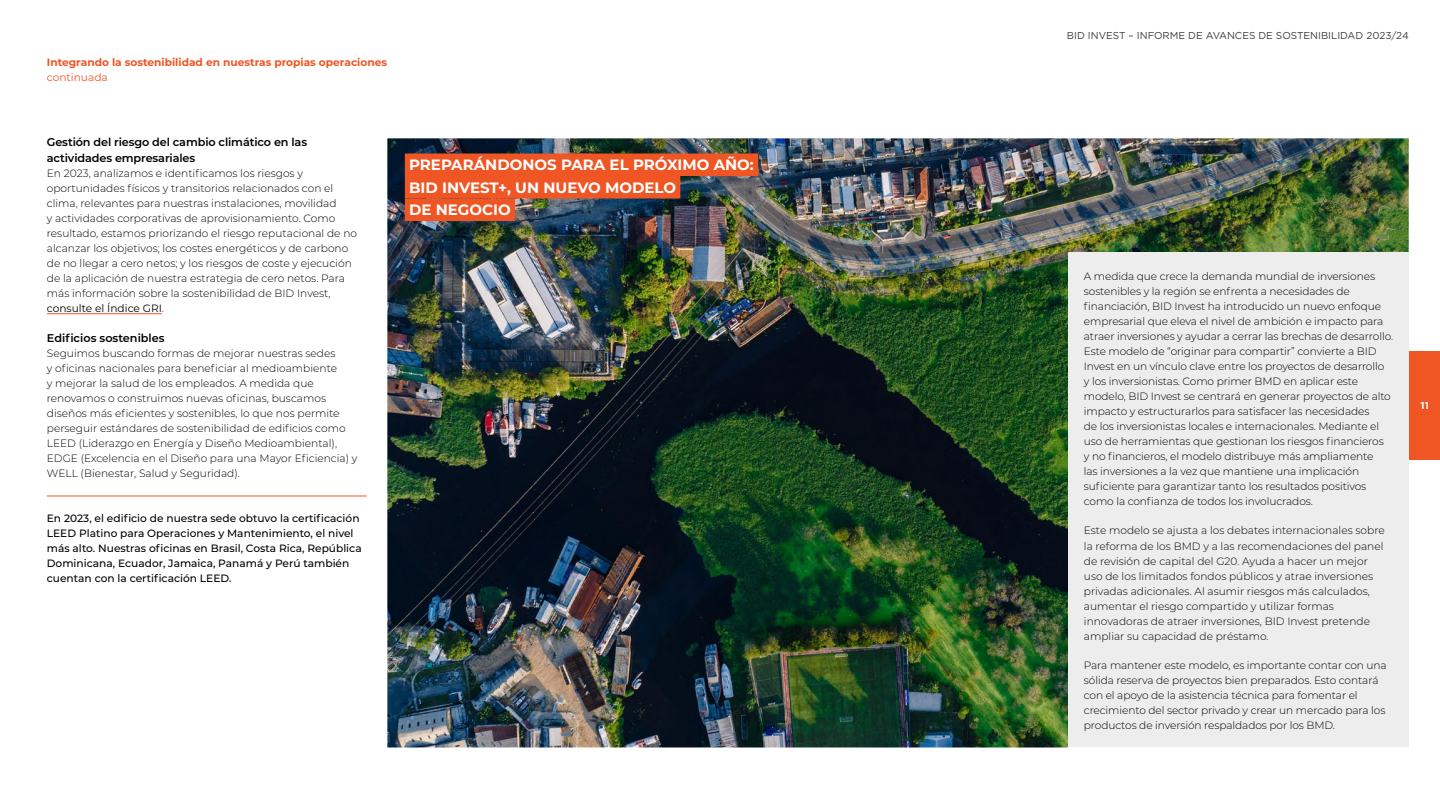
<style>
.page{position:relative;width:1440px;height:810px;background:#fff}
.page>*{position:absolute;margin:0;border:0;box-sizing:border-box;transform-origin:0 0}
.t1{font:700 15px/22.5px "Montserrat";color:#fff}
.t2{font:600 11.25px/15.6px "Montserrat";letter-spacing:-.01em;color:#000}
.t3{font:300 10.62px/15px "Montserrat";letter-spacing:-.01em;color:#000}
.t4{font:500 10.62px/15px "Montserrat";color:#000}
.t5{font:700 10.62px "Montserrat";color:#f05524}
.t6{font:10.62px "Montserrat";color:#f05524}
.t7{font:10px "Gotham";color:#3c3c3b}
.t8{font:700 10px "Gotham";color:#fff}
.s1{font-weight:400}
</style>
<div class="page">
<img style="left:387px;top:138px;width:1022px;height:610px">
<div style="left:405px;top:154px;width:353px;height:22px;background:#f05524"></div>
<div style="left:405px;top:176px;width:275px;height:23px;background:#f05524"></div>
<div style="left:405px;top:199px;width:110px;height:22px;background:#f05524"></div>
<hr style="left:47px;top:314px;width:115px;height:1px;background:#f05524">
<hr style="left:47px;top:496px;width:320px;height:1px;background:#f05524">
<div style="left:1068px;top:252px;width:341px;height:496px;background:#ededed"></div>
<div style="left:1409px;top:351px;width:31px;height:108px;background:#f05524"></div>
<p class="t5" style="left:47px;top:55px;width:342px">Integrando la sostenibilidad en nuestras propias operaciones</p>
<p class="t6" style="left:47px;top:70px;width:63px">continuada</p>
<p class="t2" style="left:47px;top:134px;width:262px">Gestión del riesgo del cambio climático en las actividades empresariales</p>
<p class="t3" style="left:47px;top:165px;width:312px">En 2023, analizamos e identificamos los riesgos y oportunidades físicos y transitorios relacionados con el clima, relevantes para nuestras instalaciones, movilidad<br>y actividades corporativas de aprovisionamiento. Como resultado, estamos priorizando el riesgo reputacional de no alcanzar los objetivos; los costes energéticos y de carbono de no llegar a cero netos; y los riesgos de coste y ejecución de la aplicación de nuestra estrategia de cero netos. Para más información sobre la sostenibilidad de BID Invest, <span class="s1">consulte el Índice GRI</span>.</p>
<p class="t2" style="left:47px;top:329px;width:119px">Edificios sostenibles</p>
<p class="t3" style="left:47px;top:345px;width:312px">Seguimos buscando formas de mejorar nuestras sedes<br>y oficinas nacionales para beneficiar al medioambiente<br>y mejorar la salud de los empleados. A medida que renovamos o construimos nuevas oficinas, buscamos diseños más eficientes y sostenibles, lo que nos permite perseguir estándares de sostenibilidad de edificios como LEED (Liderazgo en Energía y Diseño Medioambiental), EDGE (Excelencia en el Diseño para una Mayor Eficiencia) y WELL (Bienestar, Salud y Seguridad).</p>
<p class="t4" style="left:47px;top:510px;width:316px">En 2023, el edificio de nuestra sede obtuvo la certificación LEED Platino para Operaciones y Mantenimiento, el nivel más alto. Nuestras oficinas en Brasil, Costa Rica, República Dominicana, Ecuador, Jamaica, Panamá y Perú también cuentan con la certificación LEED.</p>
<h1 class="t1" style="left:409px;top:153px;width:346px">PREPARÁNDONOS PARA EL PRÓXIMO AÑO:<br>BID INVEST+, UN NUEVO MODELO<br>DE NEGOCIO</h1>
<p class="t7" style="left:1067px;top:29px;width:343px">BID INVEST – INFORME DE AVANCES DE SOSTENIBILIDAD 2023/24</p>
<p class="t3" style="left:1084px;top:269px;width:311px">A medida que crece la demanda mundial de inversiones sostenibles y la región se enfrenta a necesidades de financiación, BID Invest ha introducido un nuevo enfoque empresarial que eleva el nivel de ambición e impacto para atraer inversiones y ayudar a cerrar las brechas de desarrollo.<br>Este modelo de “originar para compartir” convierte a BID Invest en un vínculo clave entre los proyectos de desarrollo<br>y los inversionistas. Como primer BMD en aplicar este modelo, BID Invest se centrará en generar proyectos de alto impacto y estructurarlos para satisfacer las necesidades<br>de los inversionistas locales e internacionales. Mediante el uso de herramientas que gestionan los riesgos financieros<br>y no financieros, el modelo distribuye más ampliamente<br>las inversiones a la vez que mantiene una implicación suficiente para garantizar tanto los resultados positivos como la confianza de todos los involucrados.</p>
<p class="t3" style="left:1084px;top:523px;width:302px">Este modelo se ajusta a los debates internacionales sobre la reforma de los BMD y a las recomendaciones del panel de revisión de capital del G20. Ayuda a hacer un mejor uso de los limitados fondos públicos y atrae inversiones privadas adicionales. Al asumir riesgos más calculados, aumentar el riesgo compartido y utilizar formas innovadoras de atraer inversiones, BID Invest pretende ampliar su capacidad de préstamo.</p>
<p class="t3" style="left:1084px;top:657px;width:304px">Para mantener este modelo, es importante contar con una sólida reserva de proyectos bien preparados. Esto contará con el apoyo de la asistencia técnica para fomentar el crecimiento del sector privado y crear un mercado para los productos de inversión respaldados por los BMD.</p>
<p class="t8" style="left:1420px;top:399px;width:10px">11</p>
</div>
